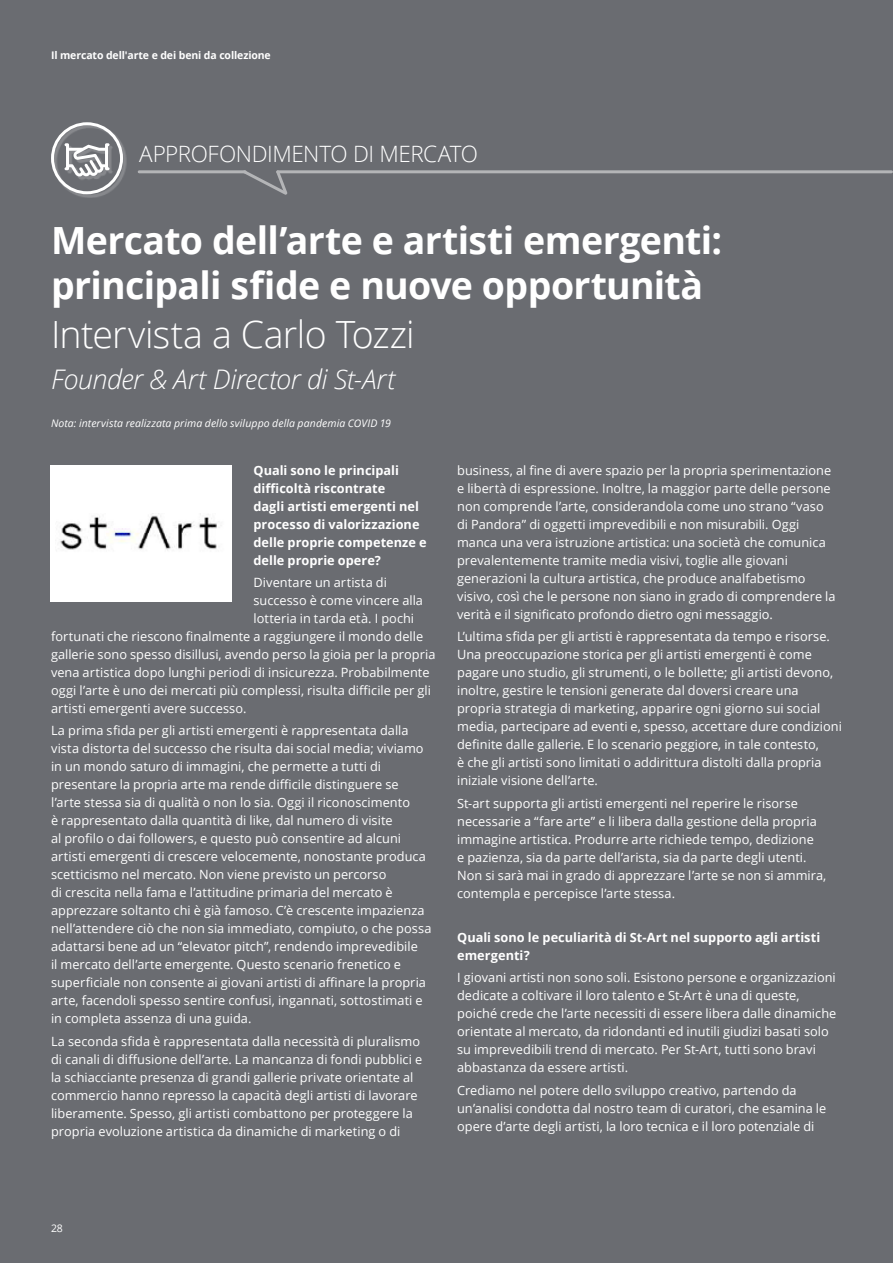
<style>
.page{position:relative;width:893px;height:1263px;background:#6a6c71}
.page>*{position:absolute;margin:0;border:0;box-sizing:border-box;transform-origin:0 0}
.t1{font:700 37.5px/45px "Open Sans";letter-spacing:-.02em;color:#fff}
.t2{font:300 37.5px "Open Sans";letter-spacing:-.02em;color:#fff}
.t3{font:italic 300 27px "Open Sans";letter-spacing:-.02em;color:#fff}
.t4{font:300 22.5px "Open Sans";letter-spacing:-.02em;color:#fff}
.t5{font:12.75px/18px "Open Sans";letter-spacing:.005em;color:#fff}
.t6{font:700 12.75px/18px "Open Sans";color:#fff}
.t7{font:italic 10.5px "Open Sans";letter-spacing:.01em;color:#fff}
.t8{font:700 10.5px "Open Sans";letter-spacing:-.01em;color:#fff}
.t9{font:10.5px "Open Sans";color:#fff}
</style>
<div class="page">
<hr style="left:139px;top:170px;width:106px;height:3px;background:#fff">
<svg style="left:240px;top:170px;width:50px;height:25px"></svg>
<hr style="left:278px;top:170px;width:613px;height:3px;background:#fff">
<div style="left:50px;top:465px;width:182px;height:137px;background:#fff"></div>
<img style="left:60px;top:515px;width:159px;height:36px">
<div style="left:53px;top:125px;width:73px;height:73px;background:#fff;opacity:.2"></div>
<svg style="left:51px;top:122px;width:72px;height:72px"></svg>
<p class="t8" style="left:51px;top:48px;width:221px">Il mercato dell'arte e dei beni da collezione</p>
<h3 class="t4" style="left:139px;top:138px;width:340px">APPROFONDIMENTO DI MERCATO</h3>
<h1 class="t1" style="left:51px;top:217px;width:673px">Mercato dell’arte e artisti emergenti: principali sfide e nuove opportunità</h1>
<h1 class="t2" style="left:51px;top:309px;width:365px">Intervista a Carlo Tozzi</h1>
<h2 class="t3" style="left:51px;top:361px;width:346px">Founder &amp; Art Director di St-Art</h2>
<p class="t7" style="left:51px;top:416px;width:341px">Nota: intervista realizzata prima dello sviluppo della pandemia COVID 19</p>
<p class="t6" style="left:253px;top:461px;width:175px">Quali sono le principali difficoltà riscontrate<br>dagli artisti emergenti nel processo di valorizzazione delle proprie competenze e delle proprie opere?</p>
<p class="t5" style="left:253px;top:573px;width:135px">Diventare un artista di</p>
<p class="t5" style="left:253px;top:591px;width:171px">successo è come vincere alla</p>
<p class="t5" style="left:253px;top:609px;width:162px">lotteria in tarda età. I pochi</p>
<p class="t5" style="left:51px;top:627px;width:374px">fortunati che riescono finalmente a raggiungere il mondo delle</p>
<p class="t5" style="left:51px;top:645px;width:386px">gallerie sono spesso disillusi, avendo perso la gioia per la propria</p>
<p class="t5" style="left:51px;top:663px;width:380px">vena artistica dopo lunghi periodi di insicurezza. Probabilmente</p>
<p class="t5" style="left:51px;top:681px;width:381px">oggi l’arte è uno dei mercati più complessi, risulta difficile per gli</p>
<p class="t5" style="left:51px;top:699px;width:197px">artisti emergenti avere successo.</p>
<p class="t5" style="left:51px;top:721px;width:382px">La prima sfida per gli artisti emergenti è rappresentata dalla vista distorta del successo che risulta dai social media; viviamo in un mondo saturo di immagini, che permette a tutti di presentare la propria arte ma rende difficile distinguere se l’arte stessa sia di qualità o non lo sia. Oggi il riconoscimento<br>è rappresentato dalla quantità di like, dal numero di visite<br>al profilo o dai followers, e questo può consentire ad alcuni artisti emergenti di crescere velocemente, nonostante produca scetticismo nel mercato. Non viene previsto un percorso<br>di crescita nella fama e l’attitudine primaria del mercato è apprezzare soltanto chi è già famoso. C’è crescente impazienza nell’attendere ciò che non sia immediato, compiuto, o che possa adattarsi bene ad un “elevator pitch”, rendendo imprevedibile<br>il mercato dell’arte emergente. Questo scenario frenetico e superficiale non consente ai giovani artisti di affinare la propria arte, facendoli spesso sentire confusi, ingannati, sottostimati e in completa assenza di una guida.</p>
<p class="t5" style="left:51px;top:1032px;width:373px">La seconda sfida è rappresentata dalla necessità di pluralismo di canali di diffusione dell’arte. La mancanza di fondi pubblici e la schiacciante presenza di grandi gallerie private orientate al commercio hanno represso la capacità degli artisti di lavorare liberamente. Spesso, gli artisti combattono per proteggere la propria evoluzione artistica da dinamiche di marketing o di</p>
<p class="t5" style="left:457px;top:461px;width:380px">business, al fine di avere spazio per la propria sperimentazione e libertà di espressione. Inoltre, la maggior parte delle persone non comprende l’arte, considerandola come uno strano “vaso di Pandora” di oggetti imprevedibili e non misurabili. Oggi manca una vera istruzione artistica: una società che comunica prevalentemente tramite media visivi, toglie alle giovani generazioni la cultura artistica, che produce analfabetismo visivo, così che le persone non siano in grado di comprendere la verità e il significato profondo dietro ogni messaggio.</p>
<p class="t5" style="left:457px;top:627px;width:386px">L’ultima sfida per gli artisti è rappresentata da tempo e risorse.<br>Una preoccupazione storica per gli artisti emergenti è come pagare uno studio, gli strumenti, o le bollette; gli artisti devono, inoltre, gestire le tensioni generate dal doversi creare una propria strategia di marketing, apparire ogni giorno sui social media, partecipare ad eventi e, spesso, accettare dure condizioni definite dalle gallerie. E lo scenario peggiore, in tale contesto,<br>è che gli artisti sono limitati o addirittura distolti dalla propria iniziale visione dell’arte.</p>
<p class="t5" style="left:457px;top:793px;width:371px">St-art supporta gli artisti emergenti nel reperire le risorse necessarie a “fare arte” e li libera dalla gestione della propria immagine artistica. Produrre arte richiede tempo, dedizione<br>e pazienza, sia da parte dell’arista, sia da parte degli utenti.<br>Non si sarà mai in grado di apprezzare l’arte se non si ammira, contempla e percepisce l’arte stessa.</p>
<p class="t6" style="left:457px;top:928px;width:365px">Quali sono le peculiarità di St-Art nel supporto agli artisti emergenti?</p>
<p class="t5" style="left:457px;top:968px;width:381px">I giovani artisti non sono soli. Esistono persone e organizzazioni dedicate a coltivare il loro talento e St-Art è una di queste, poiché crede che l’arte necessiti di essere libera dalle dinamiche orientate al mercato, da ridondanti ed inutili giudizi basati solo su imprevedibili trend di mercato. Per St-Art, tutti sono bravi abbastanza da essere artisti.</p>
<p class="t5" style="left:457px;top:1081px;width:371px">Crediamo nel potere dello sviluppo creativo, partendo da un’analisi condotta dal nostro team di curatori, che esamina le opere d’arte degli artisti, la loro tecnica e il loro potenziale di</p>
<p class="t9" style="left:51px;top:1221px;width:13px">28</p>
</div>
